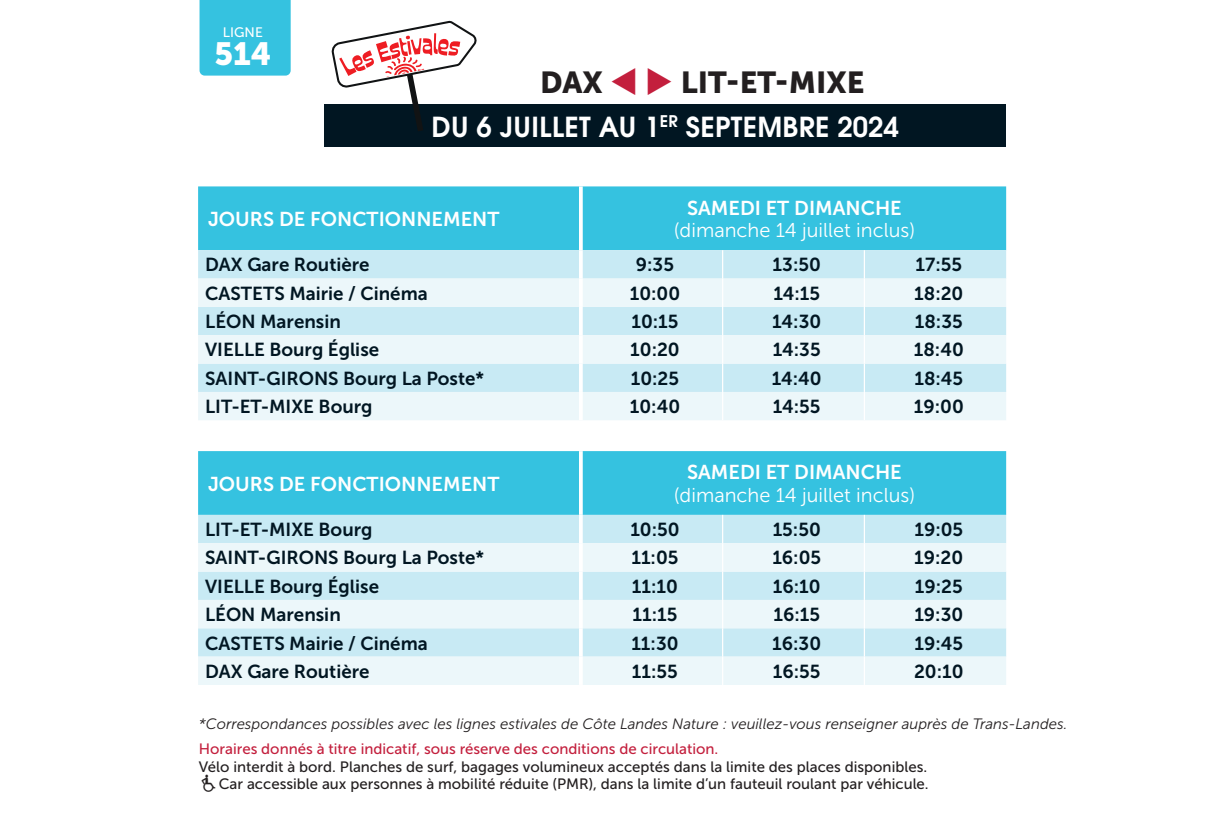
<style>
.page{position:relative;width:1205px;height:815px;background:#fff}
.page>*{position:absolute;margin:0;border:0;box-sizing:border-box;transform-origin:0 0}
.t1{font:32px "Museo Sans 900";color:#fff}
.t2{font:30.25px "Museo Sans 900";color:#231f20}
.t3{font:700 27.5px "Te X Gyre Adventor";letter-spacing:.015em;color:#fff}
.t4{font:20px "Museo Sans 700";color:#fff}
.t5{font:20px "Museo Sans 300";color:#fff}
.t6{font:18.75px "Museo Sans 700";color:#011622}
.t7{font:15px/17.5px "Museo Sans 500";color:#231f20;text-align:right}
.t8{font:italic 15px "Museo Sans 300";color:#231f20}
.t9{font:15px "Museo Sans 500";color:#c31f3d}
.t10{font:13.75px "Museo Sans 500";color:#fff}
.s1{color:#c31f3d}
</style>
<div class="page">
<div style="left:198px;top:186px;width:808px;height:64px;background:#35c2e0"></div>
<svg style="left:579px;top:186px;width:4px;height:64px"></svg>
<div style="left:198px;top:451px;width:808px;height:64px;background:#35c2e0"></div>
<svg style="left:579px;top:451px;width:4px;height:64px"></svg>
<div style="left:324px;top:104px;width:682px;height:43px;background:#011622"></div>
<div style="left:199px;top:0;width:92px;height:76px;background:#35c2e0"></div>
<div style="left:198px;top:515px;width:808px;height:28px;background:#c8eaf4"></div>
<svg style="left:198px;top:543px;width:808px;height:142px;fill:#ecf7fa"></svg>
<svg style="left:579px;top:515px;width:4px;height:28px"></svg>
<hr style="left:579px;top:543px;width:4px;height:29px;background:#fff">
<svg style="left:579px;top:572px;width:4px;height:28px"></svg>
<hr style="left:579px;top:600px;width:4px;height:28px;background:#fff">
<svg style="left:579px;top:628px;width:4px;height:29px"></svg>
<hr style="left:579px;top:657px;width:4px;height:28px;background:#fff">
<svg style="left:722px;top:515px;width:1px;height:170px"></svg>
<svg style="left:864px;top:515px;width:1px;height:170px"></svg>
<div style="left:198px;top:250px;width:808px;height:29px;background:#c8eaf4"></div>
<svg style="left:198px;top:279px;width:808px;height:141px;fill:#ecf7fa"></svg>
<svg style="left:579px;top:250px;width:4px;height:29px"></svg>
<hr style="left:579px;top:279px;width:4px;height:28px;background:#fff">
<svg style="left:579px;top:307px;width:4px;height:28px"></svg>
<hr style="left:579px;top:335px;width:4px;height:29px;background:#fff">
<svg style="left:579px;top:364px;width:4px;height:28px"></svg>
<hr style="left:579px;top:392px;width:4px;height:28px;background:#fff">
<svg style="left:722px;top:250px;width:1px;height:170px"></svg>
<svg style="left:864px;top:250px;width:1px;height:170px"></svg>
<svg style="left:332px;top:20px;width:145px;height:111px"></svg>
<p class="t10" style="left:223px;top:25px;width:41px">LIGNE</p>
<h1 class="t1" style="left:214px;top:36px;width:58px">514</h1>
<h2 class="t2" style="left:540px;top:65px;width:326px">DAX <span class="s1">▼</span> <span class="s1">◆</span> LIT-ET-MIXE</h2>
<h3 class="t3" style="left:431px;top:103px;width:469px">DU 6 JUILLET AU 1<sup>ER</sup> SEPTEMBRE 2024</h3>
<p class="t4" style="left:208px;top:208px;width:293px">JOURS DE FONCTIONNEMENT</p>
<p class="t4" style="left:687px;top:197px;width:216px">SAMEDI ET DIMANCHE</p>
<p class="t5" style="left:674px;top:219px;width:243px">(dimanche 14 juillet inclus)</p>
<p class="t6" style="left:205px;top:255px;width:166px">DAX Gare Routière</p>
<p class="t6" style="left:636px;top:255px;width:40px">9:35</p>
<p class="t6" style="left:772px;top:255px;width:50px">13:50</p>
<p class="t6" style="left:915px;top:255px;width:48px">17:55</p>
<p class="t6" style="left:205px;top:283px;width:224px">CASTETS Mairie / Cinéma</p>
<p class="t6" style="left:630px;top:283px;width:52px">10:00</p>
<p class="t6" style="left:773px;top:283px;width:48px">14:15</p>
<p class="t6" style="left:914px;top:283px;width:51px">18:20</p>
<p class="t6" style="left:205px;top:311px;width:137px">LÉON Marensin</p>
<p class="t6" style="left:631px;top:311px;width:49px">10:15</p>
<p class="t6" style="left:772px;top:311px;width:50px">14:30</p>
<p class="t6" style="left:915px;top:311px;width:49px">18:35</p>
<p class="t6" style="left:205px;top:340px;width:175px">VIELLE Bourg Église</p>
<p class="t6" style="left:630px;top:340px;width:51px">10:20</p>
<p class="t6" style="left:773px;top:340px;width:49px">14:35</p>
<p class="t6" style="left:914px;top:340px;width:51px">18:40</p>
<p class="t6" style="left:205px;top:368px;width:280px">SAINT-GIRONS Bourg La Poste*</p>
<p class="t6" style="left:631px;top:368px;width:50px">10:25</p>
<p class="t6" style="left:772px;top:368px;width:51px">14:40</p>
<p class="t6" style="left:914px;top:368px;width:50px">18:45</p>
<p class="t6" style="left:205px;top:396px;width:169px">LIT-ET-MIXE Bourg</p>
<p class="t6" style="left:630px;top:396px;width:52px">10:40</p>
<p class="t6" style="left:773px;top:396px;width:49px">14:55</p>
<p class="t6" style="left:914px;top:396px;width:51px">19:00</p>
<p class="t4" style="left:208px;top:472px;width:293px">JOURS DE FONCTIONNEMENT</p>
<p class="t4" style="left:687px;top:461px;width:216px">SAMEDI ET DIMANCHE</p>
<p class="t5" style="left:674px;top:484px;width:243px">(dimanche 14 juillet inclus)</p>
<p class="t6" style="left:205px;top:519px;width:169px">LIT-ET-MIXE Bourg</p>
<p class="t6" style="left:630px;top:519px;width:51px">10:50</p>
<p class="t6" style="left:773px;top:519px;width:50px">15:50</p>
<p class="t6" style="left:914px;top:519px;width:50px">19:05</p>
<p class="t6" style="left:205px;top:548px;width:280px">SAINT-GIRONS Bourg La Poste*</p>
<p class="t6" style="left:631px;top:548px;width:49px">11:05</p>
<p class="t6" style="left:772px;top:548px;width:50px">16:05</p>
<p class="t6" style="left:914px;top:548px;width:50px">19:20</p>
<p class="t6" style="left:205px;top:576px;width:175px">VIELLE Bourg Église</p>
<p class="t6" style="left:632px;top:576px;width:47px">11:10</p>
<p class="t6" style="left:773px;top:576px;width:49px">16:10</p>
<p class="t6" style="left:915px;top:576px;width:49px">19:25</p>
<p class="t6" style="left:205px;top:604px;width:137px">LÉON Marensin</p>
<p class="t6" style="left:632px;top:604px;width:46px">11:15</p>
<p class="t6" style="left:773px;top:604px;width:48px">16:15</p>
<p class="t6" style="left:914px;top:604px;width:50px">19:30</p>
<p class="t6" style="left:205px;top:633px;width:224px">CASTETS Mairie / Cinéma</p>
<p class="t6" style="left:631px;top:633px;width:49px">11:30</p>
<p class="t6" style="left:772px;top:633px;width:50px">16:30</p>
<p class="t6" style="left:914px;top:633px;width:50px">19:45</p>
<p class="t6" style="left:205px;top:661px;width:166px">DAX Gare Routière</p>
<p class="t6" style="left:632px;top:661px;width:47px">11:55</p>
<p class="t6" style="left:773px;top:661px;width:49px">16:55</p>
<p class="t6" style="left:914px;top:661px;width:51px">20:10</p>
<p class="t8" style="left:199px;top:716px;width:870px">*Correspondances possibles avec les lignes estivales de Côte Landes Nature : veuillez-vous renseigner auprès de Trans-Landes.</p>
<p class="t9" style="left:199px;top:741px;width:521px">Horaires donnés à titre indicatif, sous réserve des conditions de circulation.</p>
<p class="t7" style="left:199px;top:758px;width:731px">Vélo interdit à bord. Planches de surf, bagages volumineux acceptés dans la limite des places disponibles.<br>Car accessible aux personnes à mobilité réduite (PMR), dans la limite d’un fauteuil roulant par véhicule.</p>
</div>
